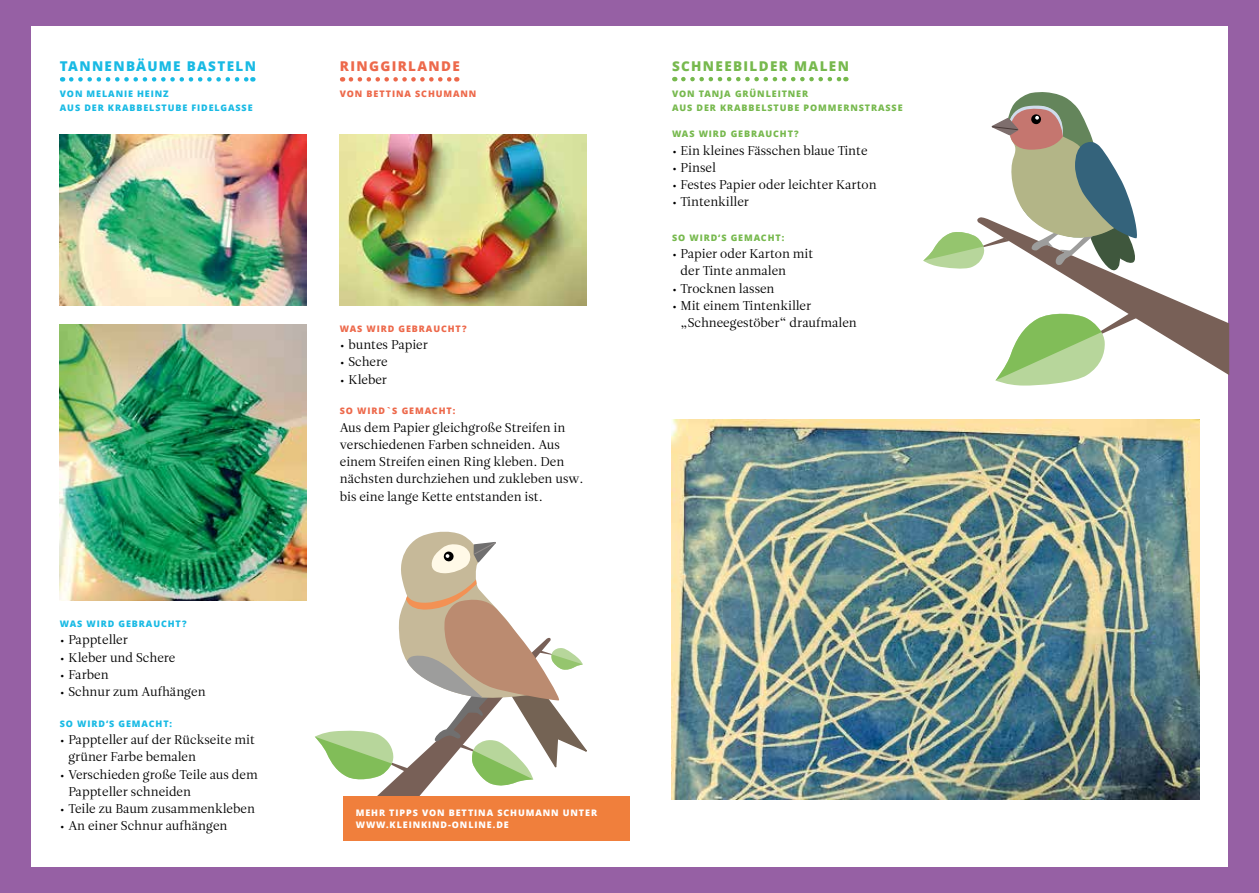
<style>
.page{position:relative;width:1259px;height:893px;background:#fff}
.page>*{position:absolute;margin:0;border:0;box-sizing:border-box;transform-origin:0 0}
.t1{font:800 13.5px "Open Sans";letter-spacing:.1em;color:#19bae4}
.t2{font:800 13.5px "Open Sans";letter-spacing:.1em;color:#77b94e}
.t3{font:800 13.5px "Open Sans";letter-spacing:.1em;color:#ed694b}
.t4{font:12.75px/17.2px "Leitura Roman 1";color:#000}
.t5{font:800 9px/13.5px "Open Sans";letter-spacing:.1em;color:#77b94e}
.t6{font:800 9px/13.5px "Open Sans";letter-spacing:.1em;color:#19bae4}
.t7{font:800 9px/12px "Open Sans";letter-spacing:.1em;color:#fff}
.t8{font:800 9px "Open Sans";letter-spacing:.1em;color:#ed694b}
</style>
<div class="page">
<div style="left:0;top:0;width:629px;height:893px;background:#9660a4"></div>
<div style="left:31px;top:26px;width:598px;height:841px;background:#fff"></div>
<div style="left:629px;top:0;width:630px;height:893px;background:#9660a4"></div>
<div style="left:629px;top:26px;width:599px;height:841px;background:#fff"></div>
<img style="left:60px;top:325px;width:246px;height:276px">
<img style="left:60px;top:134px;width:246px;height:172px">
<img style="left:671px;top:420px;width:528px;height:379px">
<svg style="left:315px;top:531px;width:272px;height:265px"></svg>
<img style="left:340px;top:134px;width:246px;height:172px">
<div style="left:343px;top:796px;width:286px;height:45px;background:#f07f3c"></div>
<svg style="left:923px;top:92px;width:306px;height:294px"></svg>
<svg style="left:71px;top:77px;width:182px;height:5px"></svg>
<svg style="left:683px;top:77px;width:163px;height:4px"></svg>
<svg style="left:351px;top:77px;width:106px;height:5px"></svg>
<p class="t1" style="left:60px;top:56px;width:198px">TANNENBÄUME BASTELN</p>
<p class="t6" style="left:60px;top:87px;width:194px">VON MELANIE HEINZ<br>AUS DER KRABBELSTUBE FIDELGASSE</p>
<p class="t6" style="left:60px;top:617px;width:128px">WAS WIRD GEBRAUCHT?</p>
<p class="t4" style="left:60px;top:632px;width:70px">• Pappteller</p>
<p class="t4" style="left:60px;top:649px;width:117px">• Kleber und Schere</p>
<p class="t4" style="left:60px;top:666px;width:50px">• Farben</p>
<p class="t4" style="left:60px;top:683px;width:147px">• Schnur zum Aufhängen</p>
<p class="t6" style="left:60px;top:716px;width:114px">SO WIRD‘S GEMACHT:</p>
<p class="t4" style="left:68px;top:731px;width:188px;text-indent:-9px">• Pappteller auf der Rückseite mit grüner Farbe bemalen</p>
<p class="t4" style="left:68px;top:766px;width:191px;text-indent:-9px">• Verschieden große Teile aus dem<br>Pappteller schneiden</p>
<p class="t4" style="left:60px;top:800px;width:197px">• Teile zu Baum zusammenkleben</p>
<p class="t4" style="left:60px;top:818px;width:169px">• An einer Schnur aufhängen</p>
<p class="t3" style="left:340px;top:56px;width:122px">RINGGIRLANDE</p>
<p class="t8" style="left:340px;top:87px;width:138px">VON BETTINA SCHUMANN</p>
<p class="t8" style="left:340px;top:322px;width:128px">WAS WIRD GEBRAUCHT?</p>
<p class="t4" style="left:340px;top:336px;width:89px">• buntes Papier</p>
<p class="t4" style="left:340px;top:353px;width:49px">• Schere</p>
<p class="t4" style="left:340px;top:371px;width:49px">• Kleber</p>
<p class="t8" style="left:340px;top:404px;width:117px">SO WIRD`S GEMACHT:</p>
<p class="t4" style="left:340px;top:419px;width:245px">Aus dem Papier gleichgroße Streifen in verschiedenen Farben schneiden. Aus einem Streifen einen Ring kleben. Den nächsten durchziehen und zukleben usw. bis eine lange Kette entstanden ist.</p>
<p class="t2" style="left:672px;top:55px;width:178px">SCHNEEBILDER MALEN</p>
<p class="t5" style="left:672px;top:87px;width:232px">VON TANJA GRÜNLEITNER<br>AUS DER KRABBELSTUBE POMMERNSTRASSE</p>
<p class="t5" style="left:672px;top:127px;width:128px">WAS WIRD GEBRAUCHT?</p>
<p class="t4" style="left:672px;top:142px;width:197px">• Ein kleines Fässchen blaue Tinte</p>
<p class="t4" style="left:672px;top:159px;width:45px">• Pinsel</p>
<p class="t4" style="left:672px;top:176px;width:206px">• Festes Papier oder leichter Karton</p>
<p class="t4" style="left:672px;top:194px;width:78px">• Tintenkiller</p>
<p class="t5" style="left:672px;top:230px;width:114px">SO WIRD‘S GEMACHT:</p>
<p class="t4" style="left:680px;top:245px;width:134px;text-indent:-9px">• Papier oder Karton mit der Tinte anmalen</p>
<p class="t4" style="left:672px;top:280px;width:104px">• Trocknen lassen</p>
<p class="t4" style="left:680px;top:297px;width:178px;text-indent:-9px">• Mit einem Tintenkiller „Schneegestöber“ draufmalen</p>
<p class="t7" style="left:356px;top:806px;width:243px">MEHR TIPPS VON BETTINA SCHUMANN UNTER<br>WWW.KLEINKIND-ONLINE.DE</p>
</div>
